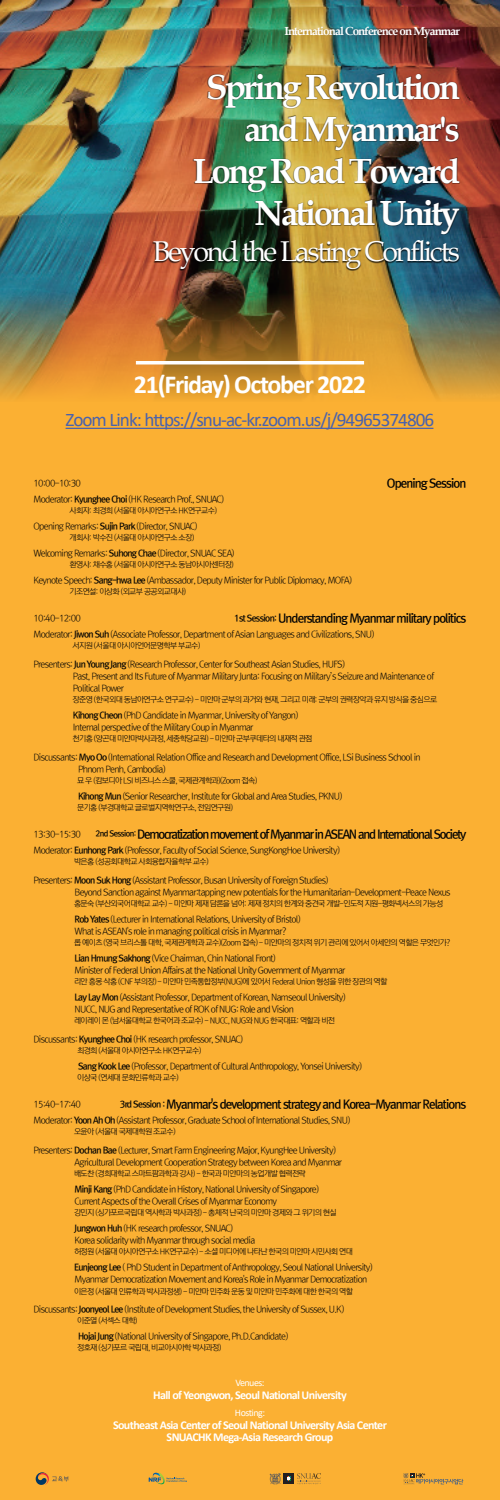
<style>
.page{position:relative;width:500px;height:1500px;background:#fbb033}
.page>*{position:absolute;margin:0;border:0;box-sizing:border-box;transform-origin:0 0}
.t1{font:700 34.9px/41.9px "Book Antiqua";letter-spacing:-.075em;color:#fff;text-align:right}
.t2{font:28.6px "Book Antiqua";letter-spacing:-.075em;color:#fff}
.t3{font:700 26px "Calibri";letter-spacing:-.05em;color:#fff}
.t4{font:19.2px "Calibri";letter-spacing:-.05em;color:#4962ad}
.t5{font:12px "Rix Go B";letter-spacing:-.075em;color:#030303}
.t6{font:700 12px/12px "Calibri";letter-spacing:-.05em;color:#fff;text-align:center}
.t7{font:12px "Rix Go B";letter-spacing:-.1em;color:#030303}
.t8{font:700 11.7px "Book Antiqua";letter-spacing:-.075em;color:#fff}
.t9{font:10px "Calibri";letter-spacing:-.05em;color:#fff}
.t10{font:9px/12px "Rix Go L";letter-spacing:-.075em;color:#030303}
.t11{font:8px "Rix Go L";letter-spacing:-.075em;color:#030303}
.s1{font-family:"Rix Go B"}
.s2{font-size:9px}
.s3{font-size:8px}
</style>
<div class="page">
<img style="left:0;top:0;width:500px;height:399px">
<div style="left:152px;top:73px;width:309px;height:197px;background:#030303;opacity:.75"></div>
<hr style="left:66px;top:428px;width:367px;height:1px;background:#4962ad">
<hr style="left:136px;top:361px;width:228px;height:3px;background:#fff">
<div style="left:283px;top:1473px;width:11px;height:11px;background:#231f20"></div>
<svg style="left:287px;top:1477px;width:4px;height:4px"></svg>
<svg style="left:297px;top:1473px;width:24px;height:11px"></svg>
<svg style="left:270px;top:1473px;width:11px;height:12px"></svg>
<svg style="left:36px;top:1472px;width:33px;height:13px"></svg>
<svg style="left:149px;top:1473px;width:38px;height:12px"></svg>
<svg style="left:403px;top:1473px;width:60px;height:12px"></svg>
<p class="t8" style="left:284px;top:23px;width:177px">International Conference on Myanmar</p>
<h1 class="t1" style="left:193px;top:66px;width:269px">Spring Revolution and Myanmar's<br>Long Road Toward<br>National Unity</h1>
<h2 class="t2" style="left:153px;top:232px;width:309px">Beyond the Lasting Conflicts</h2>
<h3 class="t3" style="left:134px;top:366px;width:234px">21(Friday) October 2022</h3>
<h3 class="t4" style="left:66px;top:406px;width:370px">Zoom Link: https://snu-ac-kr.zoom.us/j/94965374806</h3>
<p class="t10" style="left:34px;top:477px;width:49px">10:00-10:30</p>
<h3 class="t5" style="left:387px;top:475px;width:81px">Opening Session</h3>
<p class="t10" style="left:34px;top:493px;width:192px">Moderator: <span class="s1">Kyunghee Choi</span> (HK Research Prof., SNUAC)</p>
<p class="t11" style="left:70px;top:506px;width:149px">사회자: 최경희 (서울대 아시아연구소 HK연구교수)</p>
<p class="t10" style="left:34px;top:520px;width:166px">Opening Remarks: <span class="s1">Sujin Park</span> (Director, SNUAC)</p>
<p class="t11" style="left:70px;top:533px;width:126px">개회사: 박수진 (서울대 아시아연구소 소장)</p>
<p class="t10" style="left:34px;top:547px;width:203px">Welcoming Remarks: <span class="s1">Suhong Chae</span> (Director, SNUAC SEA)</p>
<p class="t11" style="left:70px;top:560px;width:166px">환영사: 채수홍 (서울대 아시아연구소 동남아시아센터장)</p>
<p class="t10" style="left:34px;top:574px;width:320px">Keynote Speech: <span class="s1">Sang-hwa Lee</span> (Ambassador, Deputy Minister for Public Diplomacy, MOFA)</p>
<p class="t11" style="left:70px;top:587px;width:118px">기조연설: 이상화 (외교부 공공외교대사)</p>
<p class="t10" style="left:34px;top:612px;width:49px">10:40-12:00</p>
<h3 class="t5" style="left:234px;top:610px;width:234px"><span class="s2">1st Session:</span> Understanding Myanmar military politics</h3>
<p class="t10" style="left:34px;top:628px;width:342px">Moderator: <span class="s1">Jiwon Suh</span> (Associate Professor, Department of Asian Languages and Civilizations, SNU)</p>
<p class="t11" style="left:73px;top:641px;width:130px">서지원 (서울대 아시아언어문명학부 부교수)</p>
<p class="t10" style="left:73px;top:658px;width:363px;text-indent:-39px">Presenters: <span class="s1">Jun Young Jang</span> (Research Professor, Center for Southeast Asian Studies, HUFS)<br>Past, Present and Its Future of Myanmar Military Junta: Focusing on Military’s Seizure and Maintenance of<br>Political Power</p>
<p class="t11" style="left:73px;top:695px;width:366px">장준영 (한국외대 동남아연구소 연구교수) - 미얀마 군부의 과거와 현재, 그리고 미래: 군부의 권력장악과 유지 방식을 중심으로</p>
<p class="t10" style="left:73px;top:709px;width:227px"><span class="s1">Kihong Cheon</span> (PhD Candidate in Myanmar, University of Yangon)<br>Internal perspective of the Military Coup in Myanmar</p>
<p class="t11" style="left:73px;top:734px;width:241px">천기홍 (양곤대 미얀마박사과정, 세종학당교원) - 미얀마 군부쿠데타의 내재적 관점</p>
<p class="t10" style="left:78px;top:751px;width:344px;text-indent:-45px">Discussants: <span class="s1">Myo Oo</span> (International Relation Office and Research and Development Office, LSi Business School in<br>Phnom Penh, Cambodia)</p>
<p class="t11" style="left:77px;top:776px;width:182px">묘 우 (캄보디아 LSI 비즈니스 스쿨, 국제관계학과)(Zoom 접속)</p>
<p class="t10" style="left:78px;top:790px;width:266px"><span class="s1">Kihong Mun</span> (Senior Researcher, Institute for Global and Area Studies, PKNU)</p>
<p class="t11" style="left:77px;top:803px;width:158px">문기홍 (부경대학교 글로벌지역학연구소, 전임연구원)</p>
<p class="t10" style="left:34px;top:828px;width:49px">13:30-15:30</p>
<h3 class="t7" style="left:95px;top:826px;width:373px"><span class="s3">2nd Session:</span> Democratization movement of Myanmar in ASEAN and International Society</h3>
<p class="t10" style="left:34px;top:844px;width:308px">Moderator: <span class="s1">Eunhong Park</span> (Professor, Faculty of Social Science, SungKongHoe University)</p>
<p class="t11" style="left:74px;top:857px;width:136px">박은홍 (성공회대학교 사회융합자율학부 교수)</p>
<p class="t10" style="left:75px;top:874px;width:378px;text-indent:-41px">Presenters: <span class="s1">Moon Suk Hong</span> (Assistant Professor, Busan University of Foreign Studies)<br>Beyond Sanction against Myanmar:tapping new potentials for the Humanitarian-Development-Peace Nexus</p>
<p class="t11" style="left:74px;top:899px;width:371px">홍문숙 (부산외국어대학교 교수) - 미얀마 제재 담론을 넘어: 제재 정치의 한계와 중견국 개발-인도적 지원-평화넥서스의 가능성</p>
<p class="t10" style="left:75px;top:913px;width:228px"><span class="s1">Rob Yates</span> (Lecturer in International Relations, University of Bristol)<br>What is ASEAN's role in managing political crisis in Myanmar?</p>
<p class="t11" style="left:74px;top:938px;width:378px">롭 예이츠 (영국 브리스톨 대학, 국제관계학과 교수)(Zoom 접속) - 미얀마의 정치적 위기 관리에 있어서 아세안의 역할은 무엇인가?</p>
<p class="t10" style="left:75px;top:952px;width:272px"><span class="s1">Lian Hmung Sakhong</span> (Vice Chairman, Chin National Front)<br>Minister of Federal Union Affairs at the National Unity Government of Myanmar</p>
<p class="t11" style="left:74px;top:977px;width:315px">리안 흥몽 삭홍 (CNF 부의장) - 미얀마 민족통합정부(NUG)에 있어서 Federal Union 형성을 위한 장관의 역할</p>
<p class="t10" style="left:75px;top:991px;width:273px"><span class="s1">Lay Lay Mon</span> (Assistant Professor, Department of Korean, Namseoul University)<br>NUCC, NUG and Representative of ROK of NUG: Role and Vision</p>
<p class="t11" style="left:74px;top:1016px;width:263px">레이레이 몬 (남서울대학교 한국어과 조교수) - NUCC, NUG와 NUG 한국대표: 역할과 비전</p>
<p class="t10" style="left:34px;top:1033px;width:211px">Discussants: <span class="s1">Kyunghee Choi</span> (HK research professor, SNUAC)</p>
<p class="t11" style="left:77px;top:1046px;width:126px">최경희 (서울대 아시아연구소 HK연구교수)</p>
<p class="t10" style="left:78px;top:1060px;width:286px"><span class="s1">Sang Kook Lee</span> (Professor, Department of Cultural Anthropology, Yonsei University)</p>
<p class="t11" style="left:77px;top:1073px;width:103px">이상국 (연세대 문화인류학과 교수)</p>
<p class="t10" style="left:34px;top:1098px;width:49px">15:40-17:40</p>
<h3 class="t5" style="left:120px;top:1096px;width:348px"><span class="s2">3rd Session :</span> Myanmar's development strategy and Korea-Myanmar Relations</h3>
<p class="t10" style="left:34px;top:1114px;width:318px">Moderator: <span class="s1">Yoon Ah Oh</span> (Assistant Professor, Graduate School of International Studies, SNU)</p>
<p class="t11" style="left:74px;top:1127px;width:103px">오윤아 (서울대 국제대학원 조교수)</p>
<p class="t10" style="left:75px;top:1144px;width:269px;text-indent:-41px">Presenters: <span class="s1">Dochan Bae</span> (Lecturer, Smart Farm Engineering Major, KyungHee University)<br>Agricultural Development Cooperation Strategy between Korea and Myanmar</p>
<p class="t11" style="left:74px;top:1169px;width:233px">배도찬 (경희대학교 스마트팜과학과 강사) - 한국과 미얀마의 농업개발 협력전략</p>
<p class="t10" style="left:75px;top:1183px;width:246px"><span class="s1">Minji Kang</span> (PhD Candidate in History, National University of Singapore)<br>Current Aspects of the Overall Crises of Myanmar Economy</p>
<p class="t11" style="left:74px;top:1208px;width:264px">강민지 (싱가포르국립대 역사학과 박사과정) - 총체적 난국의 미얀마 경제와 그 위기의 현실</p>
<p class="t10" style="left:75px;top:1222px;width:182px"><span class="s1">Jungwon Huh</span> (HK research professor, SNUAC)<br>Korea solidarity with Myanmar through social media</p>
<p class="t11" style="left:74px;top:1247px;width:280px">허정원 (서울대 아시아연구소 HK연구교수) - 소셜 미디어에 나타난 한국의 미얀마 시민사회 연대</p>
<p class="t10" style="left:74px;top:1261px;width:300px"><span class="s1">Eunjeong Lee</span> ( PhD Student in Department of Anthropology, Seoul National University)<br>Myanmar Democratization Movement and Korea's Role in Myanmar Democratization</p>
<p class="t11" style="left:74px;top:1286px;width:280px">이은정 (서울대 인류학과 박사과정생) - 미얀마 민주화 운동 및 미얀마 민주화에 대한 한국의 역할</p>
<p class="t10" style="left:34px;top:1303px;width:312px">Discussants: <span class="s1">Joonyeol Lee</span> (Institute of Development Studies, the University of Sussex, U.K)</p>
<p class="t11" style="left:77px;top:1316px;width:62px">이준열 (서섹스 대학)</p>
<p class="t10" style="left:78px;top:1330px;width:212px"><span class="s1">Hojai Jung</span> (National University of Singapore, Ph.D.Candidate)</p>
<p class="t11" style="left:77px;top:1343px;width:146px">정호재 (싱가포르 국립대, 비교아시아학 박사과정)</p>
<p class="t9" style="left:235px;top:1375px;width:31px">Venues:</p>
<h3 class="t6" style="left:153px;top:1389px;width:195px">Hall of Yeongwon, Seoul National University</h3>
<p class="t9" style="left:235px;top:1405px;width:32px">Hosting:</p>
<h3 class="t6" style="left:113px;top:1419px;width:275px">Southeast Asia Center of Seoul National University Asia Center<br>SNUACHK Mega-Asia Research Group</h3>
</div>
